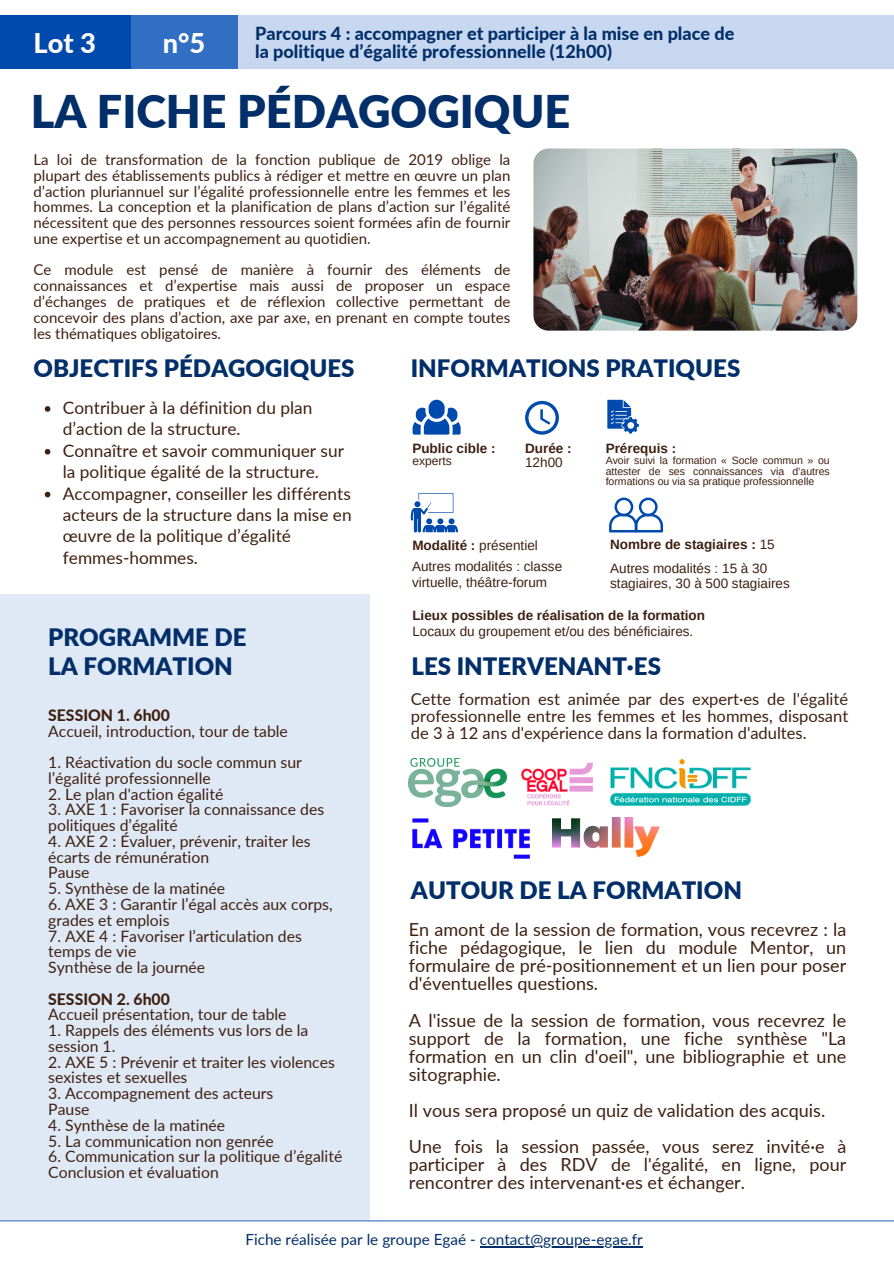
<style>
.page{position:relative;width:894px;height:1264px;background:#fff}
.page>*{position:absolute;margin:0;border:0;box-sizing:border-box;transform-origin:0 0}
.t1{font:900 45px "Lato";color:#022e69}
.t2{font:800 27.15px "Lato";color:#fff}
.t3{font:900 24px/28.2px "Lato";color:#022e69}
.t4{font:18px/18px "Lato";color:#3e2011;text-align:justify}
.t5{font:800 18px "Lato";color:#022e69}
.t6{font:17.25px/21.5px "Lato";color:#3e2011}
.t7{font:16.5px/17px "Lato";color:#3e2011;text-align:justify}
.t8{font:15.75px/15.8px "Lato";color:#3e2011}
.t9{font:800 15.75px "Lato";color:#3e2011}
.t10{font:15.3px "Lato";color:#022e69}
.t11{font:15px/15.8px "Lato";color:#3e2011;text-align:justify}
.t12{font:13.5px/15.8px "Arimo";color:#3e2011}
.t13{font:700 13.5px "Arimo";color:#3e2011}
.t14{font:12px "Arimo";color:#3e2011}
.t15{font:10.5px/10.5px "Arimo";color:#3e2011;text-align:justify}
.s1{font-weight:700}
.s2{font-weight:400}
</style>
<div class="page">
<div style="left:0;top:15px;width:135px;height:54px;background:#004aad"></div>
<div style="left:237px;top:15px;width:656px;height:54px;background:#c6d7ef"></div>
<div style="left:131px;top:15px;width:106px;height:54px;background:#316fc2"></div>
<div style="left:0;top:594px;width:369px;height:626px;background:#dfe9f6"></div>
<svg style="left:412px;top:407px;width:48px;height:27px"></svg>
<div style="left:428px;top:400px;width:16px;height:19px;background:#004aad;border-radius:8px"></div>
<svg style="left:607px;top:400px;width:31px;height:33px"></svg>
<svg style="left:410px;top:493px;width:48px;height:39px"></svg>
<svg style="left:609px;top:497px;width:53px;height:35px"></svg>
<svg style="left:525px;top:401px;width:33px;height:33px"></svg>
<hr style="left:0;top:1220px;width:893px;height:1px;background:#316fc2">
<img style="left:533px;top:148px;width:324px;height:183px;border-radius:15px">
<img style="left:409px;top:758px;width:97px;height:48px">
<img style="left:610px;top:759px;width:141px;height:47px">
<img style="left:413px;top:818px;width:116px;height:40px">
<img style="left:521px;top:762px;width:72px;height:44px">
<img style="left:552px;top:817px;width:107px;height:39px">
<hr style="left:479px;top:1246px;width:163px;height:1px;background:#022e69">
<svg style="left:45px;top:406px;width:5px;height:6px"></svg>
<svg style="left:45px;top:449px;width:5px;height:5px"></svg>
<svg style="left:45px;top:491px;width:5px;height:6px"></svg>
<p class="t5" style="left:255px;top:22px;width:480px">Parcours 4 : accompagner et participer à la mise en place de</p>
<p class="t2" style="left:33px;top:26px;width:64px">Lot 3</p>
<p class="t2" style="left:163px;top:26px;width:44px">n°5</p>
<p class="t5" style="left:255px;top:40px;width:358px">la politique d’égalité professionnelle (12h00)</p>
<p class="t1" style="left:31px;top:83px;width:541px">LA FICHE PÉDAGOGIQUE</p>
<p class="t11" style="left:33px;top:151px;width:478px">La loi de transformation de la fonction publique de 2019 oblige la plupart des établissements publics à rédiger et mettre en œuvre un plan d’action pluriannuel sur l’égalité professionnelle entre les femmes et les hommes. La conception et la planification de plans d’action sur l’égalité nécessitent que des personnes ressources soient formées afin de fournir une expertise et un accompagnement au quotidien.</p>
<p class="t11" style="left:33px;top:262px;width:478px">Ce module est pensé de manière à fournir des éléments de connaissances et d’expertise mais aussi de proposer un espace d’échanges de pratiques et de réflexion collective permettant de concevoir des plans d’action, axe par axe, en prenant en compte toutes les thématiques obligatoires.</p>
<p class="t3" style="left:33px;top:354px;width:322px">OBJECTIFS PÉDAGOGIQUES</p>
<p class="t6" style="left:63px;top:396px;width:251px">Contribuer à la définition du plan d’action de la structure.</p>
<p class="t6" style="left:63px;top:439px;width:282px">Connaître et savoir communiquer sur la politique égalité de la structure.</p>
<p class="t6" style="left:63px;top:482px;width:290px">Accompagner, conseiller les différents acteurs de la structure dans la mise en œuvre de la politique d’égalité femmes-hommes.</p>
<p class="t3" style="left:48px;top:623px;width:200px">PROGRAMME DE<br>LA FORMATION</p>
<p class="t9" style="left:48px;top:705px;width:123px">SESSION 1. 6h00</p>
<p class="t8" style="left:48px;top:722px;width:241px">Accueil, introduction, tour de table</p>
<p class="t8" style="left:48px;top:754px;width:255px">1. Réactivation du socle commun sur l’égalité professionnelle</p>
<p class="t8" style="left:48px;top:785px;width:177px">2. Le plan d'action égalité</p>
<p class="t8" style="left:48px;top:801px;width:277px">3. AXE 1 : Favoriser la connaissance des politiques d’égalité</p>
<p class="t8" style="left:48px;top:833px;width:264px">4. AXE 2 : Évaluer, prévenir, traiter les écarts de rémunération</p>
<p class="t8" style="left:48px;top:864px;width:43px">Pause</p>
<p class="t8" style="left:48px;top:880px;width:178px">5. Synthèse de la matinée</p>
<p class="t8" style="left:48px;top:896px;width:286px">6. AXE 3 : Garantir l’égal accès aux corps, grades et emplois</p>
<p class="t8" style="left:48px;top:927px;width:255px">7. AXE 4 : Favoriser l’articulation des temps de vie</p>
<p class="t8" style="left:48px;top:959px;width:158px">Synthèse de la journée</p>
<p class="t9" style="left:48px;top:989px;width:123px">SESSION 2. 6h00</p>
<p class="t8" style="left:48px;top:1006px;width:240px">Accueil présentation, tour de table</p>
<p class="t8" style="left:48px;top:1022px;width:261px">1. Rappels des éléments vus lors de la session 1.</p>
<p class="t8" style="left:48px;top:1053px;width:288px">2. AXE 5 : Prévenir et traiter les violences sexistes et sexuelles</p>
<p class="t8" style="left:48px;top:1085px;width:226px">3. Accompagnement des acteurs</p>
<p class="t8" style="left:48px;top:1101px;width:43px">Pause</p>
<p class="t8" style="left:48px;top:1116px;width:178px">4. Synthèse de la matinée</p>
<p class="t8" style="left:48px;top:1132px;width:227px">5. La communication non genrée</p>
<p class="t8" style="left:48px;top:1148px;width:295px">6. Communication sur la politique d’égalité</p>
<p class="t8" style="left:48px;top:1164px;width:172px">Conclusion et évaluation</p>
<p class="t3" style="left:410px;top:353px;width:331px">INFORMATIONS PRATIQUES</p>
<p class="t13" style="left:412px;top:441px;width:85px">Public cible :</p>
<p class="t14" style="left:412px;top:454px;width:41px">experts</p>
<p class="t13" style="left:525px;top:441px;width:48px">Durée :</p>
<p class="t12" style="left:525px;top:454px;width:39px">12h00</p>
<p class="t13" style="left:605px;top:440px;width:72px">Prérequis :</p>
<p class="t15" style="left:605px;top:455px;width:225px">Avoir suivi la formation « Socle commun » ou attester de ses connaissances via d’autres formations ou via sa pratique professionnelle</p>
<p class="t12" style="left:412px;top:537px;width:127px"><span class="s1">Modalité :</span> présentiel</p>
<p class="t13" style="left:610px;top:536px;width:166px">Nombre de stagiaires : <span class="s2">15</span></p>
<p class="t12" style="left:412px;top:558px;width:152px">Autres modalités : classe virtuelle, théâtre-forum</p>
<p class="t12" style="left:610px;top:560px;width:181px">Autres modalités : 15 à 30 stagiaires, 30 à 500 stagiaires</p>
<p class="t13" style="left:412px;top:607px;width:294px">Lieux possibles de réalisation de la formation</p>
<p class="t12" style="left:412px;top:623px;width:282px">Locaux du groupement et/ou des bénéficiaires.</p>
<p class="t3" style="left:411px;top:651px;width:251px">LES INTERVENANT·ES</p>
<p class="t7" style="left:410px;top:690px;width:439px">Cette formation est animée par des expert·es de l'égalité professionnelle entre les femmes et les hommes, disposant de 3 à 12 ans d'expérience dans la formation d'adultes.</p>
<p class="t3" style="left:411px;top:875px;width:332px">AUTOUR DE LA FORMATION</p>
<p class="t4" style="left:409px;top:920px;width:439px">En amont de la session de formation, vous recevrez : la fiche pédagogique, le lien du module Mentor, un formulaire de pré-positionnement et un lien pour poser d'éventuelles questions.</p>
<p class="t4" style="left:409px;top:1010px;width:439px">A l'issue de la session de formation, vous recevrez le support de la formation, une fiche synthèse "La formation en un clin d'oeil", une bibliographie et une sitographie.</p>
<p class="t4" style="left:409px;top:1100px;width:418px">Il vous sera proposé un quiz de validation des acquis.</p>
<p class="t4" style="left:409px;top:1136px;width:439px">Une fois la session passée, vous serez invité·e à participer à des RDV de l'égalité, en ligne, pour rencontrer des intervenant·es et échanger.</p>
<p class="t10" style="left:245px;top:1230px;width:399px">Fiche réalisée par le groupe Egaé - contact@groupe-egae.fr</p>
</div>
